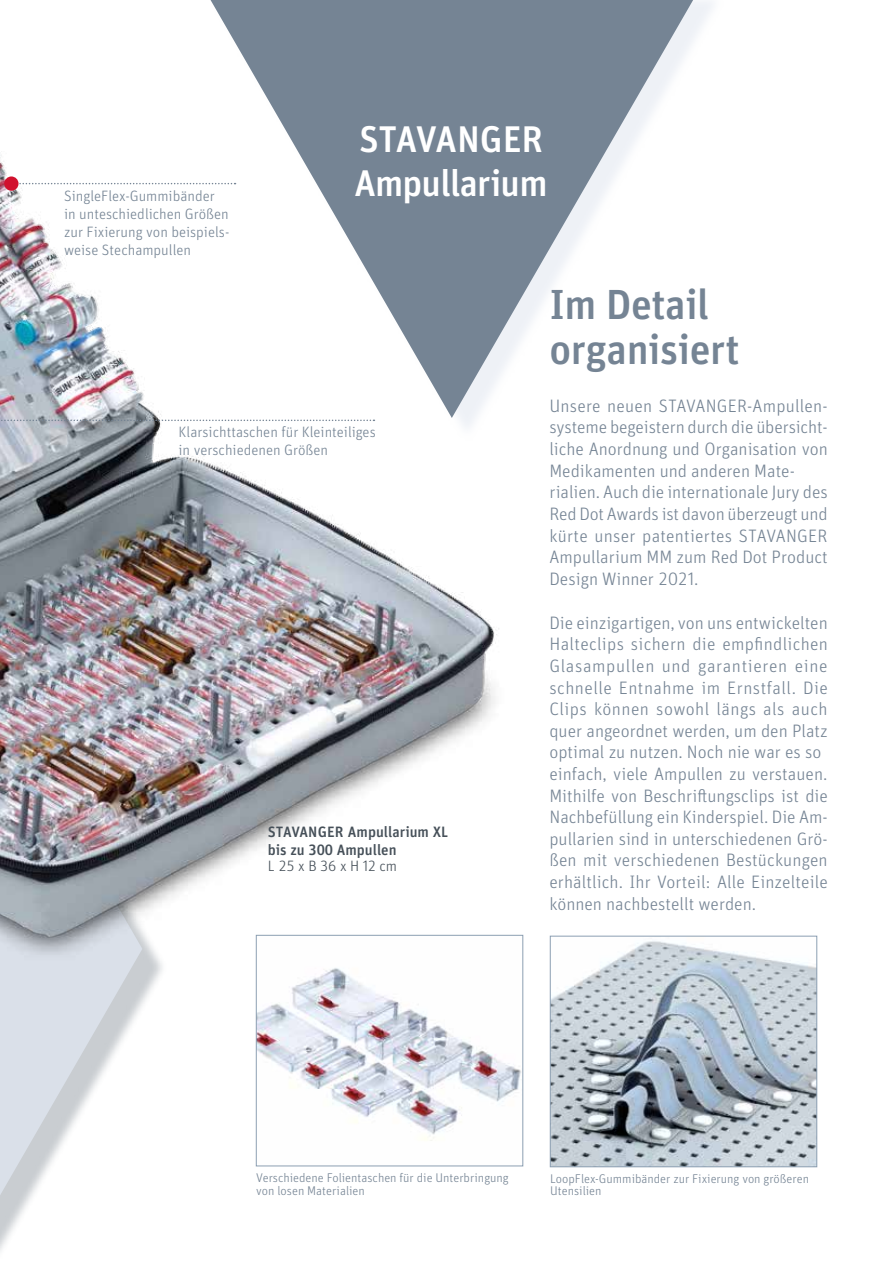
<style>
.page{position:relative;width:893px;height:1263px;background:#fff}
.page>*{position:absolute;margin:0;border:0;box-sizing:border-box;transform-origin:0 0}
.t1{font:500 42px/45px "Unit Pro";letter-spacing:-.01em;color:#758494}
.t2{font:500 37.05px/44.8px "Unit Pro";letter-spacing:-.02em;color:#fff}
.t3{font:300 18px/21.6px "Unit Pro";color:#758494}
.t4{font:300 15px/18px "Unit Pro";color:#758494}
.t5{font:500 15px/18px "Unit Pro";color:#465059}
.t6{font:300 15px "Unit Pro";color:#465059}
.t7{font:300 12.6px/12.6px "Unit Pro";color:#758494}
</style>
<div class="page">
<svg style="left:211px;top:0;width:482px;height:154px;fill:#758494"></svg>
<svg style="left:0;top:992px;width:142px;height:203px"></svg>
<img style="left:0;top:31px;width:627px;height:961px">
<svg style="left:0;top:420px;width:374px;height:1px"></svg>
<svg style="left:19px;top:183px;width:217px;height:1px"></svg>
<div style="left:4px;top:176px;width:15px;height:15px;background:#d1112e;border-radius:50%"></div>
<img style="left:552px;top:938px;width:263px;height:227px">
<div style="left:550px;top:936px;width:267px;height:231px;border:1px solid #8c9fb2"></div>
<img style="left:258px;top:937px;width:263px;height:204px">
<div style="left:256px;top:935px;width:267px;height:231px;border:1px solid #8c9fb2"></div>
<p class="t4" style="left:64px;top:186px;width:167px">SingleFlex-Gummibänder in unteschiedlichen Größen zur Fixierung von beispiels&shy;weise Stechampullen</p>
<h2 class="t2" style="left:354px;top:114px;width:195px">STAVANGER<br>Ampullarium</h2>
<p class="t4" style="left:179px;top:423px;width:199px">Klarsichttaschen für Kleinteiliges in verschiedenen Größen</p>
<p class="t5" style="left:268px;top:822px;width:182px">STAVANGER Ampullarium XL bis zu 300 Ampullen</p>
<p class="t6" style="left:268px;top:856px;width:131px">L 25 x B 36 x H 12 cm</p>
<h1 class="t1" style="left:549px;top:279px;width:192px">Im Detail organisiert</h1>
<p class="t3" style="left:549px;top:394px;width:280px">Unsere neuen STAVANGER-Ampullen&shy;systeme begeistern durch die übersicht&shy;liche Anordnung und Organisation von Medikamenten und anderen Mate&shy;rialien. Auch die internationale Jury des Red Dot Awards ist davon überzeugt und kürte unser patentiertes STAVANGER Ampullarium MM zum Red Dot Product Design Winner 2021.</p>
<p class="t3" style="left:549px;top:611px;width:280px">Die einzigartigen, von uns entwickelten Halteclips sichern die empfindlichen Glasampullen und garantieren eine schnelle Entnahme im Ernstfall. Die Clips können sowohl längs als auch quer angeordnet werden, um den Platz optimal zu nutzen. Noch nie war es so einfach, viele Ampullen zu verstauen.<br>Mithilfe von Beschriftungsclips ist die Nachbefüllung ein Kinderspiel. Die Am&shy;pullarien sind in unterschiedenen Grö&shy;ßen mit verschiedenen Bestückungen erhältlich. Ihr Vorteil: Alle Einzelteile können nachbestellt werden.</p>
<p class="t7" style="left:256px;top:1171px;width:254px">Verschiedene Folientaschen für die Unterbringung von losen Materialien</p>
<p class="t7" style="left:550px;top:1172px;width:260px">LoopFlex-Gummibänder zur Fixierung von größeren<br>Utensilien</p>
</div>
